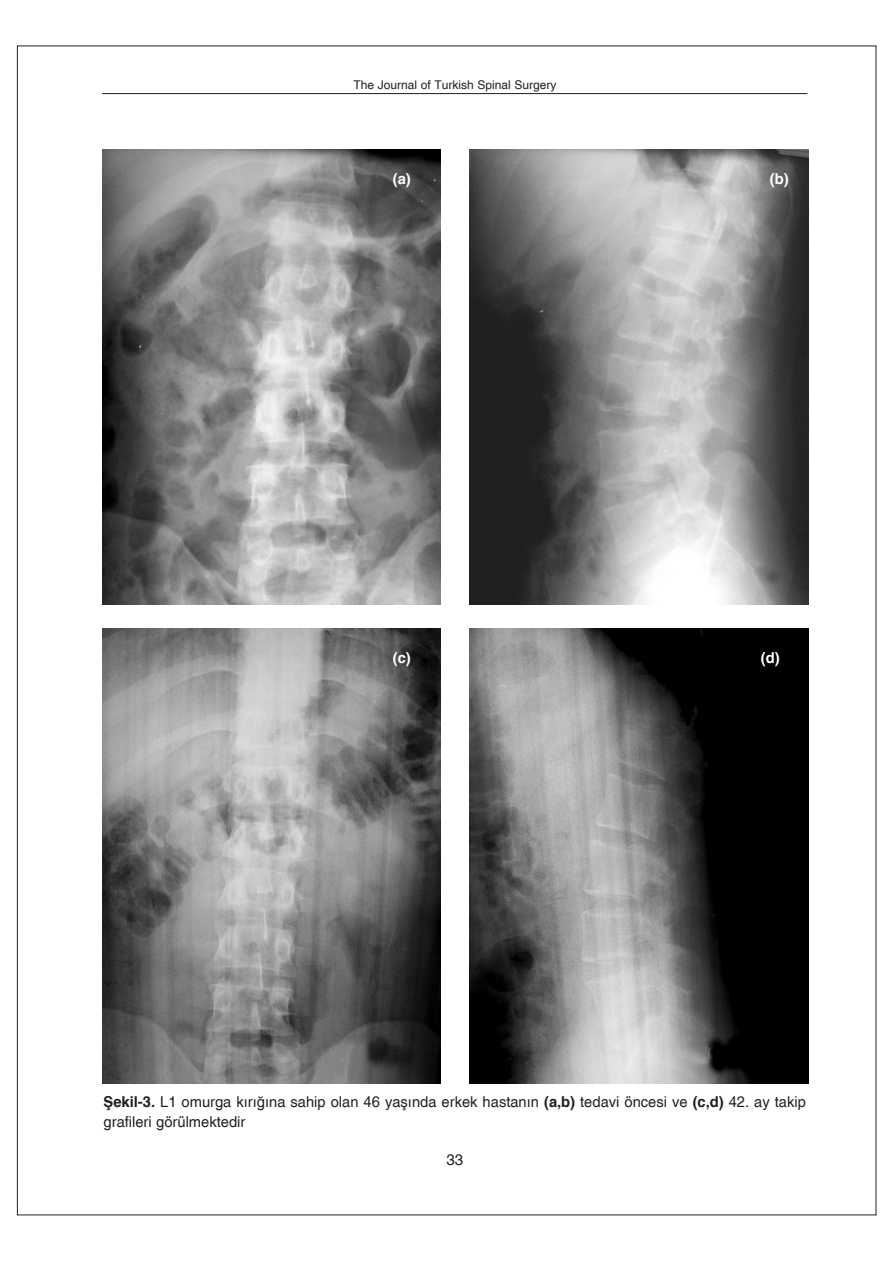
<style>
.page{position:relative;width:893px;height:1262px;background:#fff}
.page>*{position:absolute;margin:0;border:0;box-sizing:border-box;transform-origin:0 0}
.t1{font:15px/19.5px "Helvetica Plain";color:#231f20}
.t2{font:700 15px "Helvetica";color:#fff}
.t3{font:12px "Helvetica Plain";color:#231f20}
.s1{font-family:"Helvetica";font-weight:700}
</style>
<div class="page">
<hr style="left:102px;top:93px;width:705px;height:1px;background:#231f20">
<img style="left:102px;top:149px;width:338px;height:455px">
<img style="left:470px;top:149px;width:338px;height:455px">
<img style="left:102px;top:628px;width:338px;height:455px">
<img style="left:470px;top:628px;width:338px;height:455px">
<p class="t3" style="left:353px;top:78px;width:205px">The Journal of Turkish Spinal Surgery</p>
<p class="t2" style="left:393px;top:169px;width:19px">(a)</p>
<p class="t2" style="left:769px;top:169px;width:20px">(b)</p>
<p class="t2" style="left:393px;top:648px;width:19px">(c)</p>
<p class="t2" style="left:760px;top:648px;width:20px">(d)</p>
<p class="t1" style="left:104px;top:1092px;width:703px"><span class="s1">fiekil-3.</span> L1 omurga k›r›¤›na sahip olan 46 yafl›nda erkek hastan›n <span class="s1">(a,b)</span> tedavi öncesi ve <span class="s1">(c,d)</span> 42. ay takip grafileri görülmektedir</p>
<p class="t1" style="left:446px;top:1149px;width:18px">33</p>
</div>
